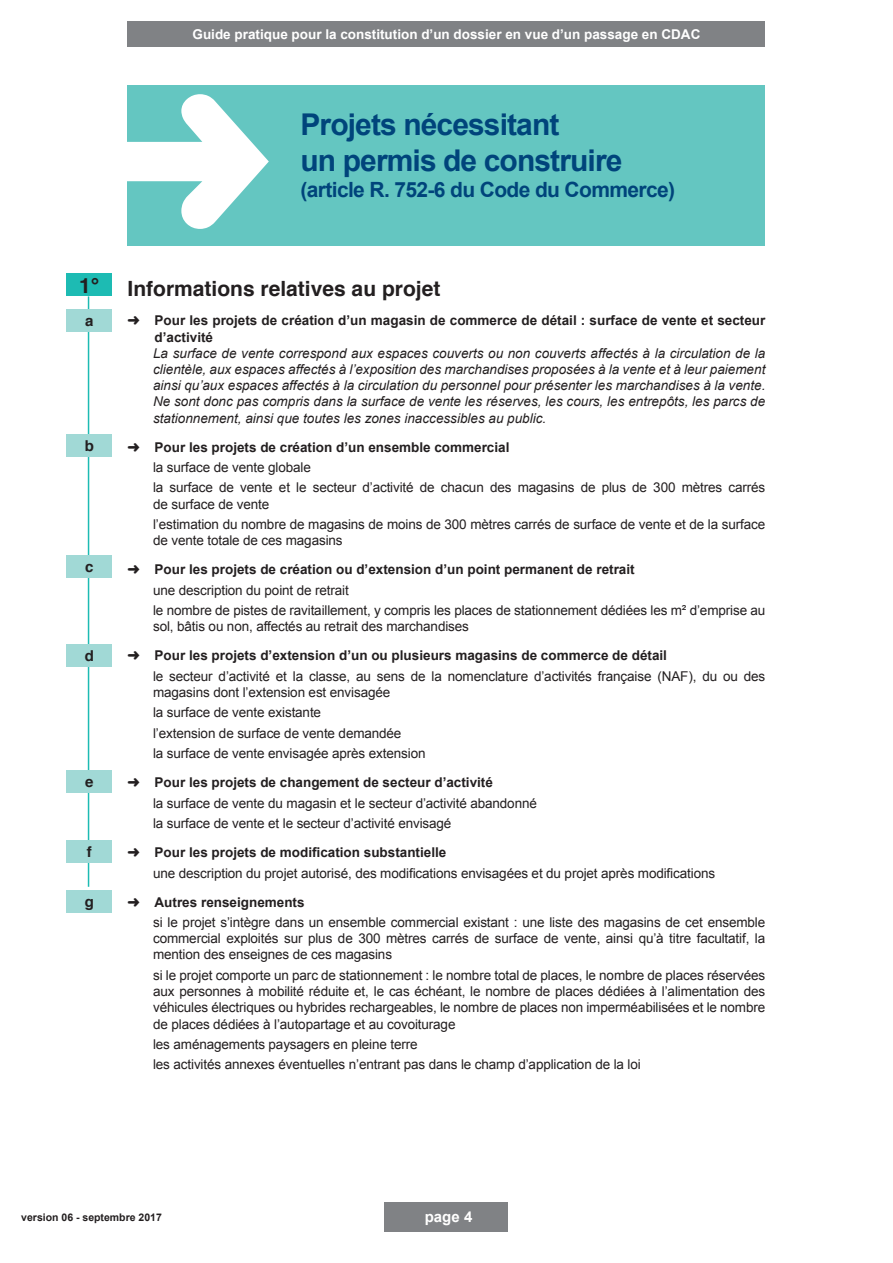
<style>
.page{position:relative;width:893px;height:1263px;background:#fff}
.page>*{position:absolute;margin:0;border:0;box-sizing:border-box;transform-origin:0 0}
.t1{font:700 30px/36px "Arial";letter-spacing:-.03em;color:#00447b}
.t2{font:700 21px "Arial";letter-spacing:-.03em;color:#00447b}
.t3{font:700 21px "Helvetica";color:#231f20}
.t4{font:700 15px "Helvetica";color:#231f20}
.t5{font:700 15px "Arial";color:#fff}
.t6{font:13.5px/20.4px "Arial";letter-spacing:-.01em;color:#231f20}
.t7{font:italic 13.5px/16.2px "Arial";color:#231f20;text-align:justify}
.t8{font:700 13.5px/29px "Arial";color:#231f20}
.t9{font:700 13.5px "Arial";color:#fff}
.t10{font:700 10.5px "Arial";color:#231f20}
.s1{font-weight:700}
.s2{font-weight:400}
</style>
<div class="page">
<div style="left:385px;top:1202px;width:123px;height:30px;background:#808285"></div>
<div style="left:128px;top:21px;width:637px;height:26px;background:#808285"></div>
<hr style="left:88px;top:296px;width:1px;height:591px;background:#1dbbb3">
<div style="left:128px;top:85px;width:637px;height:160px;background:#64c6c1"></div>
<svg style="left:127px;top:94px;width:142px;height:135px"></svg>
<div style="left:66px;top:273px;width:46px;height:23px;background:#1dbbb3"></div>
<div style="left:66px;top:309px;width:46px;height:23px;background:#a1d9d6"></div>
<div style="left:66px;top:434px;width:46px;height:23px;background:#a1d9d6"></div>
<div style="left:66px;top:555px;width:46px;height:23px;background:#a1d9d6"></div>
<div style="left:66px;top:644px;width:46px;height:23px;background:#a1d9d6"></div>
<div style="left:66px;top:770px;width:46px;height:23px;background:#a1d9d6"></div>
<div style="left:66px;top:840px;width:46px;height:23px;background:#a1d9d6"></div>
<div style="left:66px;top:890px;width:46px;height:23px;background:#a1d9d6"></div>
<p class="t9" style="left:193px;top:25px;width:509px">Guide pratique pour la constitution d’un dossier en vue d’un passage en CDAC</p>
<h1 class="t1" style="left:300px;top:108px;width:323px">Projets nécessitant<br>un permis de construire</h1>
<h2 class="t2" style="left:300px;top:175px;width:376px">(article R. 752-6 du Code du Commerce)</h2>
<h2 class="t3" style="left:79px;top:268px;width:22px">1°</h2>
<p class="t4" style="left:85px;top:309px;width:10px">a</p>
<p class="t4" style="left:85px;top:434px;width:11px">b</p>
<p class="t4" style="left:85px;top:555px;width:10px">c</p>
<p class="t4" style="left:85px;top:644px;width:11px">d</p>
<p class="t4" style="left:85px;top:770px;width:10px">e</p>
<p class="t4" style="left:87px;top:839px;width:6px">f</p>
<p class="t4" style="left:85px;top:890px;width:11px">g</p>
<h2 class="t3" style="left:128px;top:272px;width:314px">Informations relatives au projet</h2>
<p class="t8" style="left:155px;top:313px;width:612px;line-height:16.2px;text-indent:-27px">➜ Pour les projets de création d’un magasin de commerce de détail : surface de vente et secteur d’activité</p>
<p class="t7" style="left:153px;top:345px;width:614px">La surface de vente correspond aux espaces couverts ou non couverts affectés à la circulation de la clientèle, aux espaces affectés à l’exposition des marchandises proposées à la vente et à leur paiement ainsi qu’aux espaces affectés à la circulation du personnel pour présenter les marchandises à la vente.<br>Ne sont donc pas compris dans la surface de vente les réserves, les cours, les entrepôts, les parcs de stationnement, ainsi que toutes les zones inaccessibles au public.</p>
<p class="t6" style="left:153px;top:437px;width:614px;text-indent:-26px">➜ <span class="s1">Pour les projets de création d’un ensemble commercial<br></span>la surface de vente globale<br>la surface de vente et le secteur d’activité de chacun des magasins de plus de 300 mètres carrés</p>
<p class="t6" style="left:153px;top:494px;width:614px">de surface de vente<br>l’estimation du nombre de magasins de moins de 300 mètres carrés de surface de vente et de la surface</p>
<p class="t8" style="left:128px;top:526px;width:509px;text-indent:26px"><span class="s2">de vente totale de ces magasins<br></span>➜ Pour les projets de création ou d’extension d’un point permanent de retrait</p>
<p class="t6" style="left:153px;top:580px;width:614px">une description du point de retrait<br>le nombre de pistes de ravitaillement, y compris les places de stationnement dédiées les m² d’emprise au</p>
<p class="t8" style="left:128px;top:613px;width:541px;text-indent:26px"><span class="s2">sol, bâtis ou non, affectés au retrait des marchandises<br></span>➜ Pour les projets d’extension d’un ou plusieurs magasins de commerce de détail</p>
<p class="t6" style="left:153px;top:668px;width:614px;line-height:16.2px">le secteur d’activité et la classe, au sens de la nomenclature d’activités française (NAF), du ou des magasins dont l’extension est envisagée</p>
<p class="t6" style="left:153px;top:703px;width:274px">la surface de vente existante<br>l’extension de surface de vente demandée<br>la surface de vente envisagée après extension</p>
<p class="t6" style="left:153px;top:772px;width:385px;text-indent:-26px">➜ <span class="s1">Pour les projets de changement de secteur d’activité<br></span>la surface de vente du magasin et le secteur d’activité abandonné la surface de vente et le secteur d’activité envisagé</p>
<p class="t6" style="left:153px;top:842px;width:564px;text-indent:-26px">➜ <span class="s1">Pour les projets de modification substantielle<br></span>une description du projet autorisé, des modifications envisagées et du projet après modifications</p>
<p class="t6" style="left:153px;top:892px;width:614px;text-indent:-26px">➜ <span class="s1">Autres renseignements<br></span>si le projet s’intègre dans un ensemble commercial existant : une liste des magasins de cet ensemble</p>
<p class="t6" style="left:153px;top:930px;width:614px;line-height:16.2px">commercial exploités sur plus de 300 mètres carrés de surface de vente, ainsi qu’à titre facultatif, la mention des enseignes de ces magasins</p>
<p class="t6" style="left:153px;top:967px;width:614px;line-height:16.2px;text-align:justify">si le projet comporte un parc de stationnement : le nombre total de places, le nombre de places réservées aux personnes à mobilité réduite et, le cas échéant, le nombre de places dédiées à l’alimentation des véhicules électriques ou hybrides rechargeables, le nombre de places non imperméabilisées et le nombre de places dédiées à l’autopartage et au covoiturage</p>
<p class="t6" style="left:153px;top:1034px;width:489px">les aménagements paysagers en pleine terre<br>les activités annexes éventuelles n’entrant pas dans le champ d’application de la loi</p>
<p class="t10" style="left:21px;top:1210px;width:142px">version 06 - septembre 2017</p>
<p class="t5" style="left:425px;top:1207px;width:49px">page 4</p>
</div>
